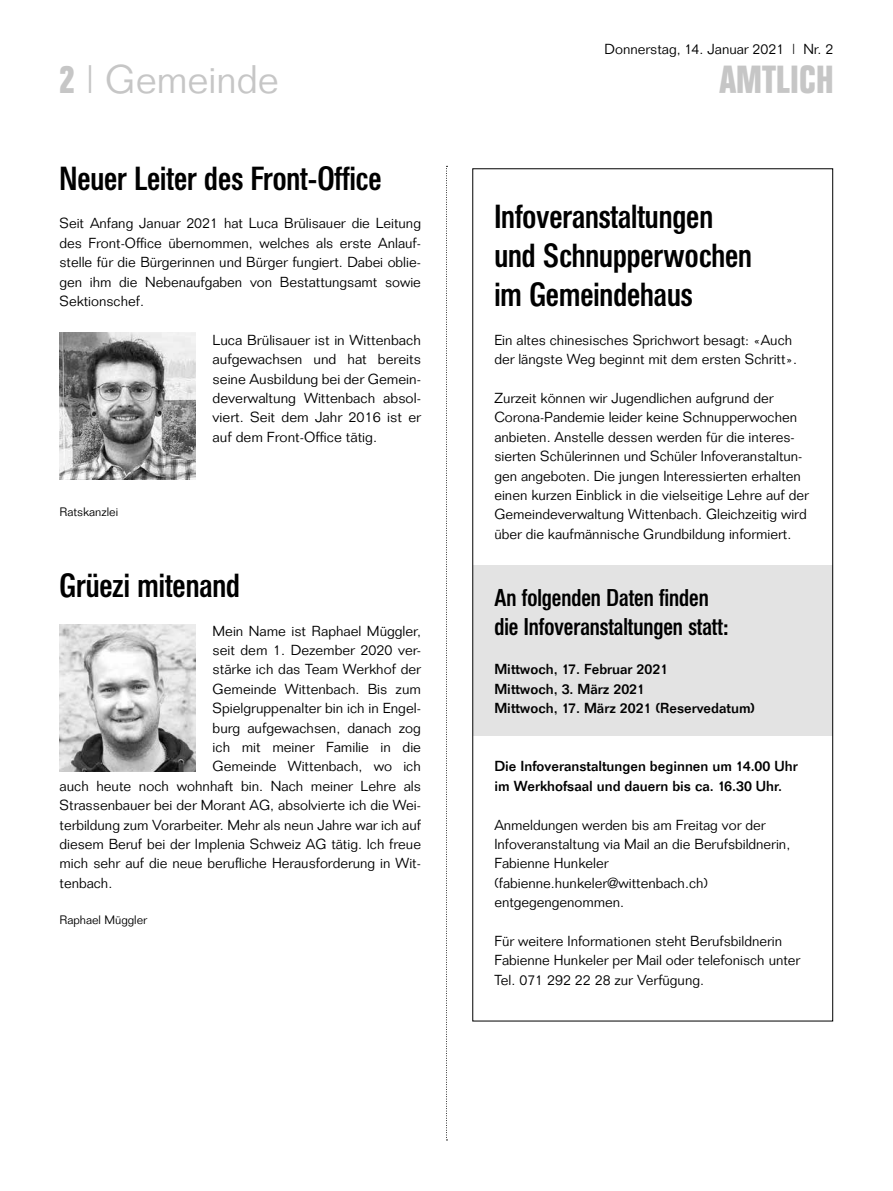
<style>
.page{position:relative;width:893px;height:1191px;background:#fff}
.page>*{position:absolute;margin:0;border:0;box-sizing:border-box;transform-origin:0 0}
.t1{font:300 39px "Folio";color:#c6c6c6}
.t2{font:700 39px "Folio Condensed BQ";letter-spacing:.015em;color:#c6c6c6}
.t3{font:500 33px/38.8px "Folio Condensed BQ";color:#000}
.t4{font:500 24px/28.8px "Folio Condensed BQ";color:#000}
.t5{font:300 14.25px/19.4px "Folio";color:#000}
.t6{font:500 14.25px/19.4px "Folio";color:#000}
.t7{font:300 12px "Folio";color:#000}
.s1{font-family:"Folio Condensed BQ";font-weight:700}
</style>
<div class="page">
<svg style="left:446px;top:166px;width:1px;height:974px"></svg>
<img style="left:60px;top:333px;width:136px;height:146px">
<img style="left:60px;top:625px;width:136px;height:146px">
<div style="left:473px;top:565px;width:359px;height:171px;background:#e3e3e3"></div>
<p class="t5" style="left:605px;top:39px;width:230px">Donnerstag, 14. Januar 2021 | Nr. 2</p>
<h1 class="t1" style="left:60px;top:56px;width:221px"><span class="s1">2</span> | Gemeinde</h1>
<h1 class="t2" style="left:719px;top:58px;width:116px">AMTLICH</h1>
<h2 class="t3" style="left:60px;top:159px;width:323px">Neuer Leiter des Front-Office</h2>
<p class="t5" style="left:60px;top:214px;width:363px;text-align:justify">Seit Anfang Januar 2021 hat Luca Brülisauer die Leitung des Front-Office übernommen, welches als erste Anlauf&shy;stelle für die Bürgerinnen und Bürger fungiert. Dabei oblie&shy;gen ihm die Nebenaufgaben von Bestattungsamt sowie Sektionschef.</p>
<p class="t5" style="left:213px;top:330px;width:210px;text-align:justify">Luca Brülisauer ist in Wittenbach aufgewachsen und hat bereits seine Ausbildung bei der Gemein&shy;deverwaltung Wittenbach absol&shy;viert. Seit dem Jahr 2016 ist er auf dem Front-Office tätig.</p>
<p class="t7" style="left:60px;top:505px;width:60px">Ratskanzlei</p>
<h2 class="t3" style="left:60px;top:567px;width:182px">Grüezi mitenand</h2>
<p class="t5" style="left:213px;top:621px;width:210px">Mein Name ist Raphael Müggler,</p>
<p class="t5" style="left:213px;top:640px;width:210px">seit dem 1. Dezember 2020 ver-</p>
<p class="t5" style="left:213px;top:660px;width:210px">stärke ich das Team Werkhof der</p>
<p class="t5" style="left:213px;top:679px;width:210px">Gemeinde Wittenbach. Bis zum</p>
<p class="t5" style="left:213px;top:698px;width:210px">Spielgruppenalter bin ich in Engel-</p>
<p class="t5" style="left:213px;top:718px;width:210px">burg aufgewachsen, danach zog</p>
<p class="t5" style="left:213px;top:737px;width:210px">ich mit meiner Familie in die</p>
<p class="t5" style="left:213px;top:756px;width:210px">Gemeinde Wittenbach, wo ich</p>
<p class="t5" style="left:60px;top:776px;width:363px">auch heute noch wohnhaft bin. Nach meiner Lehre als</p>
<p class="t5" style="left:60px;top:795px;width:363px">Strassenbauer bei der Morant AG, absolvierte ich die Wei-</p>
<p class="t5" style="left:60px;top:815px;width:363px">terbildung zum Vorarbeiter. Mehr als neun Jahre war ich auf</p>
<p class="t5" style="left:60px;top:834px;width:363px">diesem Beruf bei der Implenia Schweiz AG tätig. Ich freue</p>
<p class="t5" style="left:60px;top:853px;width:363px">mich sehr auf die neue berufliche Herausforderung in Wit-</p>
<p class="t5" style="left:60px;top:873px;width:54px">tenbach.</p>
<p class="t7" style="left:60px;top:912px;width:89px">Raphael Müggler</p>
<h2 class="t3" style="left:494px;top:198px;width:259px">Infoveranstaltungen und Schnupperwochen im Gemeindehaus</h2>
<p class="t5" style="left:494px;top:330px;width:304px">Ein altes chinesisches Sprichwort besagt: «Auch der längste Weg beginnt mit dem ersten Schritt».</p>
<p class="t5" style="left:494px;top:388px;width:316px">Zurzeit können wir Jugendlichen aufgrund der Corona-Pandemie leider keine Schnupperwochen anbieten. Anstelle dessen werden für die interes&shy;sierten Schülerinnen und Schüler Infoveranstaltun&shy;gen angeboten. Die jungen Interessierten erhalten einen kurzen Einblick in die vielseitige Lehre auf der Gemeindeverwaltung Wittenbach. Gleichzeitig wird über die kaufmännische Grundbildung informiert.</p>
<h3 class="t4" style="left:494px;top:584px;width:235px">An folgenden Daten finden die Infoveranstaltungen statt:</h3>
<p class="t6" style="left:494px;top:659px;width:262px">Mittwoch, 17. Februar 2021<br>Mittwoch, 3. März 2021<br>Mittwoch, 17. März 2021 (Reservedatum)</p>
<p class="t6" style="left:494px;top:756px;width:305px">Die Infoveranstaltungen beginnen um 14.00 Uhr im Werkhofsaal und dauern bis ca. 16.30 Uhr.</p>
<p class="t5" style="left:494px;top:815px;width:297px">Anmeldungen werden bis am Freitag vor der Infoveranstaltung via Mail an die Berufsbildnerin, Fabienne Hunkeler (fabienne.hunkeler@wittenbach.ch) entgegengenommen.</p>
<p class="t5" style="left:494px;top:931px;width:307px">Für weitere Informationen steht Berufsbildnerin<br>Fabienne Hunkeler per Mail oder telefonisch unter<br>Tel. 071 292 22 28 zur Verfügung.</p>
</div>
